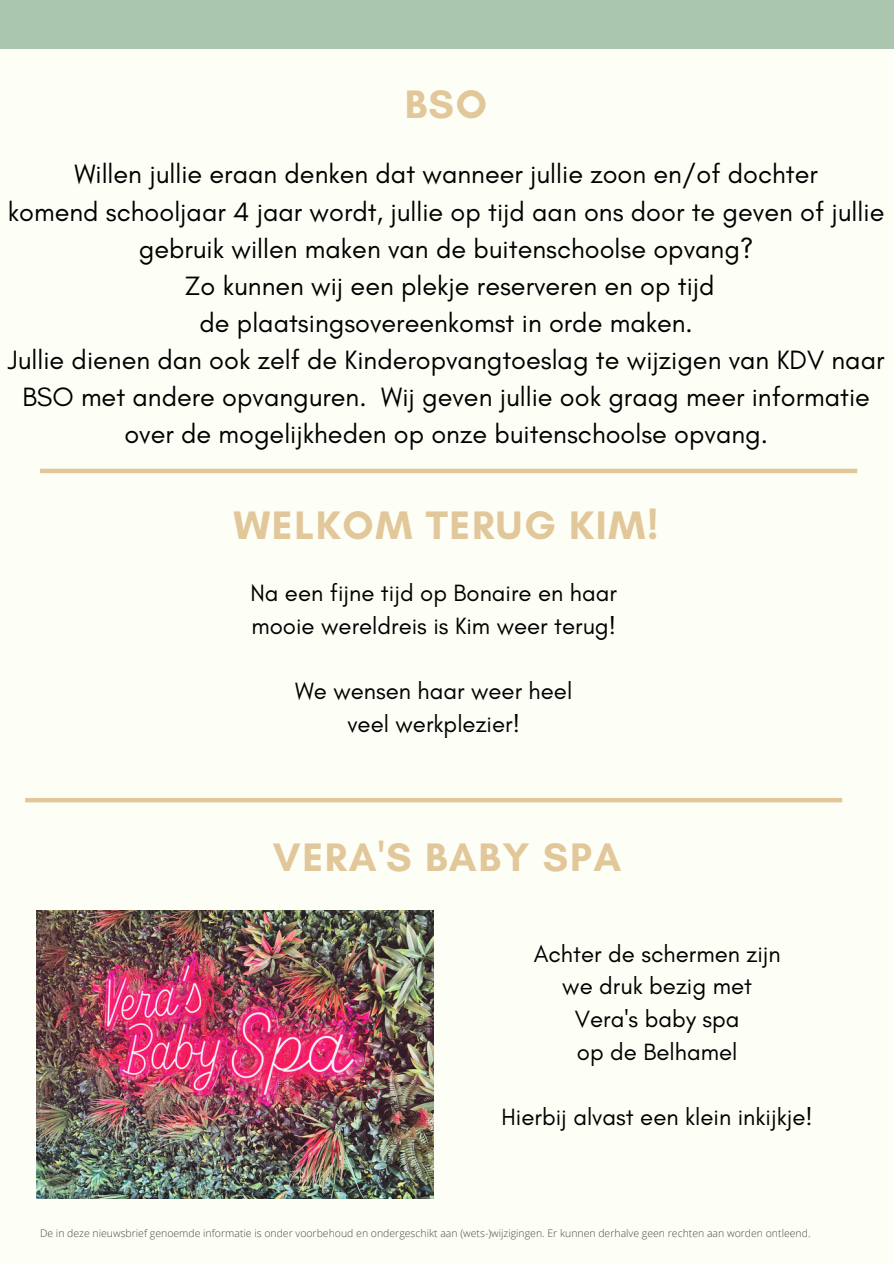
<style>
.page{position:relative;width:894px;height:1264px;background:#fff}
.page>*{position:absolute;margin:0;border:0;box-sizing:border-box;transform-origin:0 0}
.t1{font:700 40.5px "Glacial Indifference";letter-spacing:.04em;color:#e2c79a}
.t2{font:27px/37.2px "Glacial Indifference";color:#000;text-align:center}
.t3{font:24px/32.7px "Glacial Indifference";color:#000;text-align:center}
.t4{font:300 10.5px "Open Sans";color:#484848}
</style>
<div class="page">
<div style="left:0;top:0;width:893px;height:1263px;background:#fdfff6"></div>
<div style="left:0;top:0;width:893px;height:49px;background:#abc6ae"></div>
<img style="left:37px;top:910px;width:396px;height:288px">
<hr style="left:25px;top:798px;width:817px;height:4px;background:#e2c79a">
<div style="left:40px;top:468px;width:817px;height:5px;background:#e2c79a"></div>
<h2 class="t1" style="left:404px;top:79px;width:84px">BSO</h2>
<h1 class="t2" style="left:8px;top:155px;width:877px">Willen jullie eraan denken dat wanneer jullie zoon en/of dochter<br>komend schooljaar 4 jaar wordt, jullie op tijd aan ons door te geven of jullie gebruik willen maken van de buitenschoolse opvang?<br>Zo kunnen wij een plekje reserveren en op tijd<br>de plaatsingsovereenkomst in orde maken.<br>Jullie dienen dan ook zelf de Kinderopvangtoeslag te wijzigen van KDV naar BSO met andere opvanguren. Wij geven jullie ook graag meer informatie over de mogelijkheden op onze buitenschoolse opvang.</h1>
<p class="t1" style="left:233px;top:501px;width:426px">WELKOM TERUG KIM!</p>
<h3 class="t3" style="left:250px;top:576px;width:368px;text-align:left">Na een fijne tijd op Bonaire en haar mooie wereldreis is Kim weer terug!</h3>
<h3 class="t3" style="left:295px;top:674px;width:279px">We wensen haar weer heel veel werkplezier!</h3>
<h1 class="t1" style="left:273px;top:832px;width:350px">VERA'S BABY SPA</h1>
<h3 class="t3" style="left:533px;top:937px;width:248px">Achter de schermen zijn we druk bezig met<br>Vera's baby spa<br>op de Belhamel</h3>
<h3 class="t3" style="left:501px;top:1100px;width:312px">Hierbij alvast een klein inkijkje!</h3>
<h1 class="t4" style="left:40px;top:1226px;width:771px">De in deze nieuwsbrief genoemde informatie is onder voorbehoud en ondergeschikt aan (wets-)wijzigingen. Er kunnen derhalve geen rechten aan worden ontleend.</h1>
</div>
